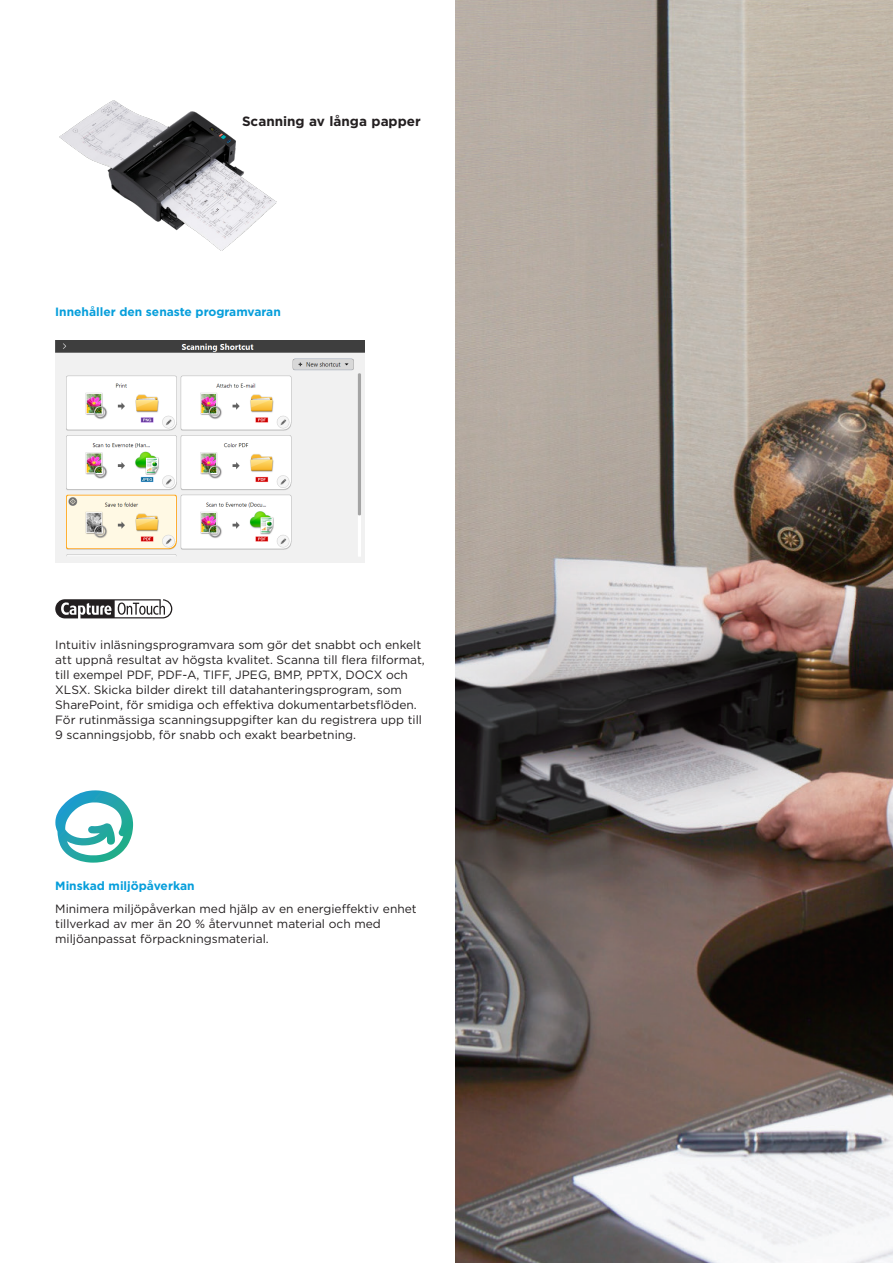
<style>
.page{position:relative;width:893px;height:1263px;background:#fff}
.page>*{position:absolute;margin:0;border:0;box-sizing:border-box;transform-origin:0 0}
.t1{font:700 13.5px "Gotham";color:#231f20}
.SUBHEAD{font:12px/15px "Gotham";color:#231f20}
.HEADER_B{font:700 12px "Gotham";color:#069edb}
.SUBHEAD-2{font:700 12px "Gotham";color:#069edb}
</style>
<div class="page">
<img style="left:455px;top:0;width:438px;height:1263px">
<svg style="left:55px;top:599px;width:117px;height:19px"></svg>
<img style="left:59px;top:101px;width:218px;height:149px">
<img style="left:55px;top:340px;width:310px;height:222px">
<svg style="left:55px;top:790px;width:78px;height:73px"></svg>
<p class="t1" style="left:242px;top:112px;width:180px">Scanning av långa papper</p>
<p class="HEADER_B" style="left:55px;top:304px;width:227px">Innehåller den senaste programvaran</p>
<p class="SUBHEAD" style="left:55px;top:637px;width:371px">Intuitiv inläsningsprogramvara som gör det snabbt och enkelt att uppnå resultat av högsta kvalitet. Scanna till flera filformat, till exempel PDF, PDF-A, TIFF, JPEG, BMP, PPTX, DOCX och XLSX. Skicka bilder direkt till datahanteringsprogram, som SharePoint, för smidiga och effektiva dokumentarbetsflöden.<br>För rutinmässiga scanningsuppgifter kan du registrera upp till 9 scanningsjobb, för snabb och exakt bearbetning.</p>
<p class="SUBHEAD-2" style="left:55px;top:877px;width:141px">Minskad miljöpåverkan</p>
<p class="SUBHEAD" style="left:55px;top:901px;width:363px">Minimera miljöpåverkan med hjälp av en energieffektiv enhet tillverkad av mer än 20 % återvunnet material och med miljöanpassat förpackningsmaterial.</p>
</div>
